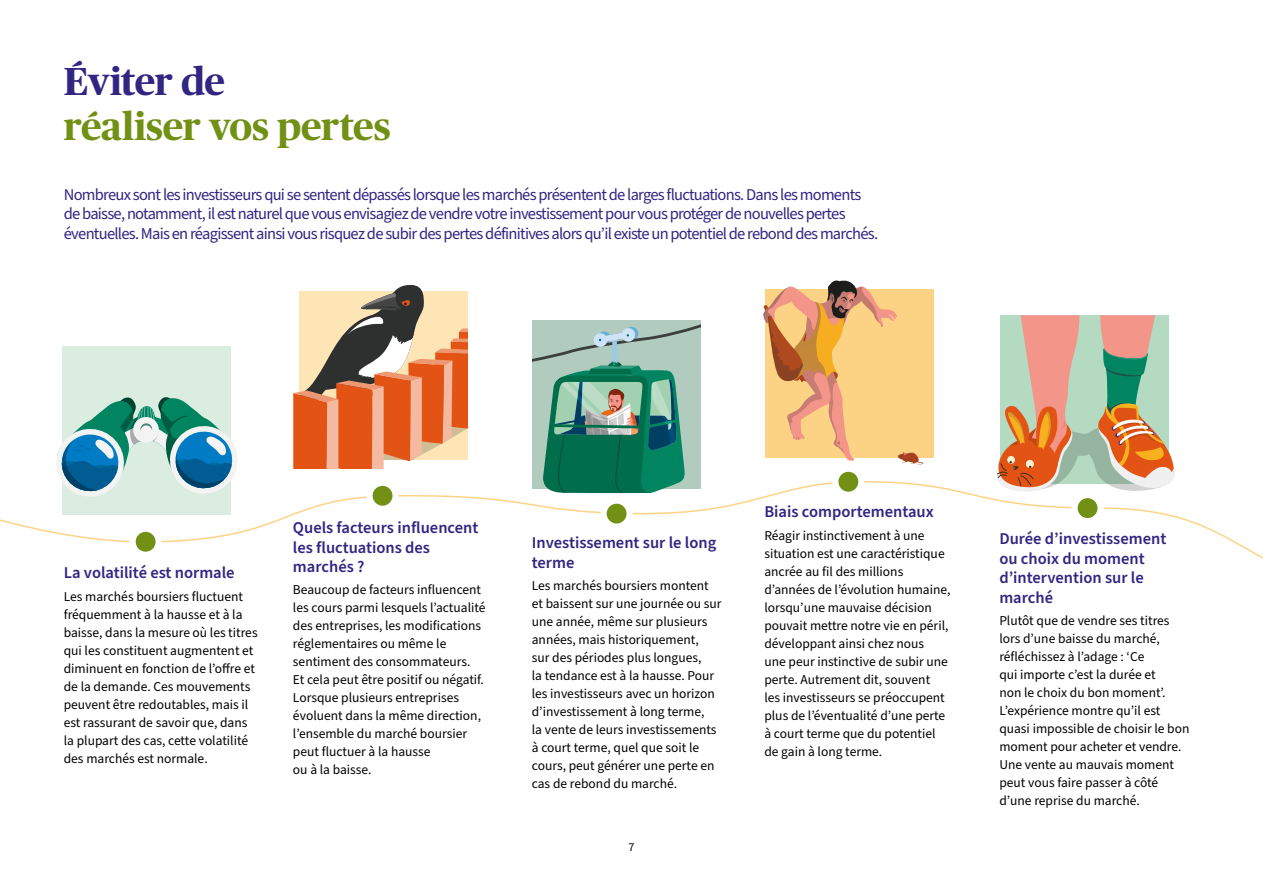
<style>
.page{position:relative;width:1263px;height:893px;background:#fff}
.page>*{position:absolute;margin:0;border:0;box-sizing:border-box;transform-origin:0 0}
.L1_PAGE_TITLE{font:700 39px/45px "Publico Headline";letter-spacing:-.01em;color:#729014}
._00_Highlight{font:16.5px/19.8px "Source Sans Pro";letter-spacing:-.045em;color:#312783}
.L2_Heading{font:600 16.5px/19.5px "Source Sans Pro";color:#312783}
._0B_Body{font:13.5px/18px "Source Sans Pro";color:#000}
.t1{font:12px "Source Sans Pro";color:#000}
.s1{color:#312783}
</style>
<div class="page">
<svg style="left:0;top:468px;width:1263px;height:91px"></svg>
<div style="left:52px;top:338px;width:187px;height:187px;background:#fff"></div>
<div style="left:63px;top:347px;width:168px;height:168px;background:#daede0"></div>
<svg style="left:57px;top:395px;width:180px;height:104px"></svg>
<svg style="left:293px;top:285px;width:175px;height:183px;background:#d2936e"></svg>
<div style="left:523px;top:310px;width:187px;height:187px;background:#fff"></div>
<svg style="left:533px;top:320px;width:168px;height:173px;background:#6ba391"></svg>
<div style="left:765px;top:289px;width:168px;height:169px;background:#fcd385"></div>
<svg style="left:763px;top:280px;width:160px;height:185px"></svg>
<svg style="left:991px;top:315px;width:186px;height:177px;background:#cab295"></svg>
<svg style="left:133px;top:529px;width:26px;height:26px"></svg>
<div style="left:130px;top:526px;width:32px;height:32px;border:6px solid #fff;border-radius:50%"></div>
<div style="left:370px;top:483px;width:25px;height:26px;background:#729014;border-radius:50%"></div>
<div style="left:367px;top:480px;width:31px;height:32px;border:6px solid #fff;border-radius:50%"></div>
<div style="left:604px;top:501px;width:25px;height:25px;background:#729014;border-radius:50%"></div>
<div style="left:601px;top:498px;width:31px;height:31px;border:6px solid #fff;border-radius:50%"></div>
<svg style="left:835px;top:469px;width:26px;height:26px"></svg>
<div style="left:832px;top:466px;width:32px;height:32px;border:6px solid #fff;border-radius:50%"></div>
<div style="left:1075px;top:495px;width:25px;height:26px;background:#729014;border-radius:50%"></div>
<div style="left:1072px;top:492px;width:31px;height:32px;border:6px solid #fff;border-radius:50%"></div>
<p class="L1_PAGE_TITLE" style="left:64px;top:57px;width:328px"><span class="s1">Éviter de<br></span>réaliser vos pertes</p>
<p class="_00_Highlight" style="left:64px;top:185px;width:816px">Nombreux sont les investisseurs qui se sentent dépassés lorsque les marchés présentent de larges fluctuations. Dans les moments de baisse, notamment, il est naturel que vous envisagiez de vendre votre investissement pour vous protéger de nouvelles pertes éventuelles. Mais en réagissent ainsi vous risquez de subir des pertes définitives alors qu’il existe un potentiel de rebond des marchés.</p>
<p class="L2_Heading" style="left:64px;top:564px;width:172px">La volatilité est normale</p>
<p class="_0B_Body" style="left:64px;top:587px;width:195px">Les marchés boursiers fluctuent fréquemment à la hausse et à la baisse, dans la mesure où les titres qui les constituent augmentent et diminuent en fonction de l’offre et de la demande. Ces mouvements peuvent être redoutables, mais il est rassurant de savoir que, dans la plupart des cas, cette volatilité des marchés est normale.</p>
<p class="L2_Heading" style="left:293px;top:518px;width:187px">Quels facteurs influencent les fluctuations des marchés ?</p>
<p class="_0B_Body" style="left:293px;top:581px;width:194px">Beaucoup de facteurs influencent les cours parmi lesquels l’actualité des entreprises, les modifications réglementaires ou même le sentiment des consommateurs.<br>Et cela peut être positif ou négatif.<br>Lorsque plusieurs entreprises évoluent dans la même direction, l’ensemble du marché boursier peut fluctuer à la hausse<br>ou à la baisse.</p>
<p class="L2_Heading" style="left:532px;top:534px;width:186px">Investissement sur le long terme</p>
<p class="_0B_Body" style="left:532px;top:577px;width:191px">Les marchés boursiers montent et baissent sur une journée ou sur une année, même sur plusieurs années, mais historiquement,<br>sur des périodes plus longues,<br>la tendance est à la hausse. Pour les investisseurs avec un horizon d’investissement à long terme,<br>la vente de leurs investissements à court terme, quel que soit le cours, peut générer une perte en cas de rebond du marché.</p>
<p class="t1" style="left:628px;top:839px;width:7px">7</p>
<p class="L2_Heading" style="left:764px;top:503px;width:171px">Biais comportementaux</p>
<p class="_0B_Body" style="left:764px;top:527px;width:188px">Réagir instinctivement à une situation est une caractéristique ancrée au fil des millions d’années de l’évolution humaine, lorsqu’une mauvaise décision pouvait mettre notre vie en péril, développant ainsi chez nous<br>une peur instinctive de subir une perte. Autrement dit, souvent<br>les investisseurs se préoccupent plus de l’éventualité d’une perte à court terme que du potentiel de gain à long terme.</p>
<p class="L2_Heading" style="left:999px;top:529px;width:168px">Durée d’investissement ou choix du moment d’intervention sur le marché</p>
<p class="_0B_Body" style="left:999px;top:612px;width:192px">Plutôt que de vendre ses titres lors d’une baisse du marché, réfléchissez à l’adage : ‘Ce<br>qui importe c’est la durée et<br>non le choix du bon moment’.<br>L’expérience montre qu’il est quasi impossible de choisir le bon moment pour acheter et vendre.<br>Une vente au mauvais moment peut vous faire passer à côté d’une reprise du marché.</p>
</div>
